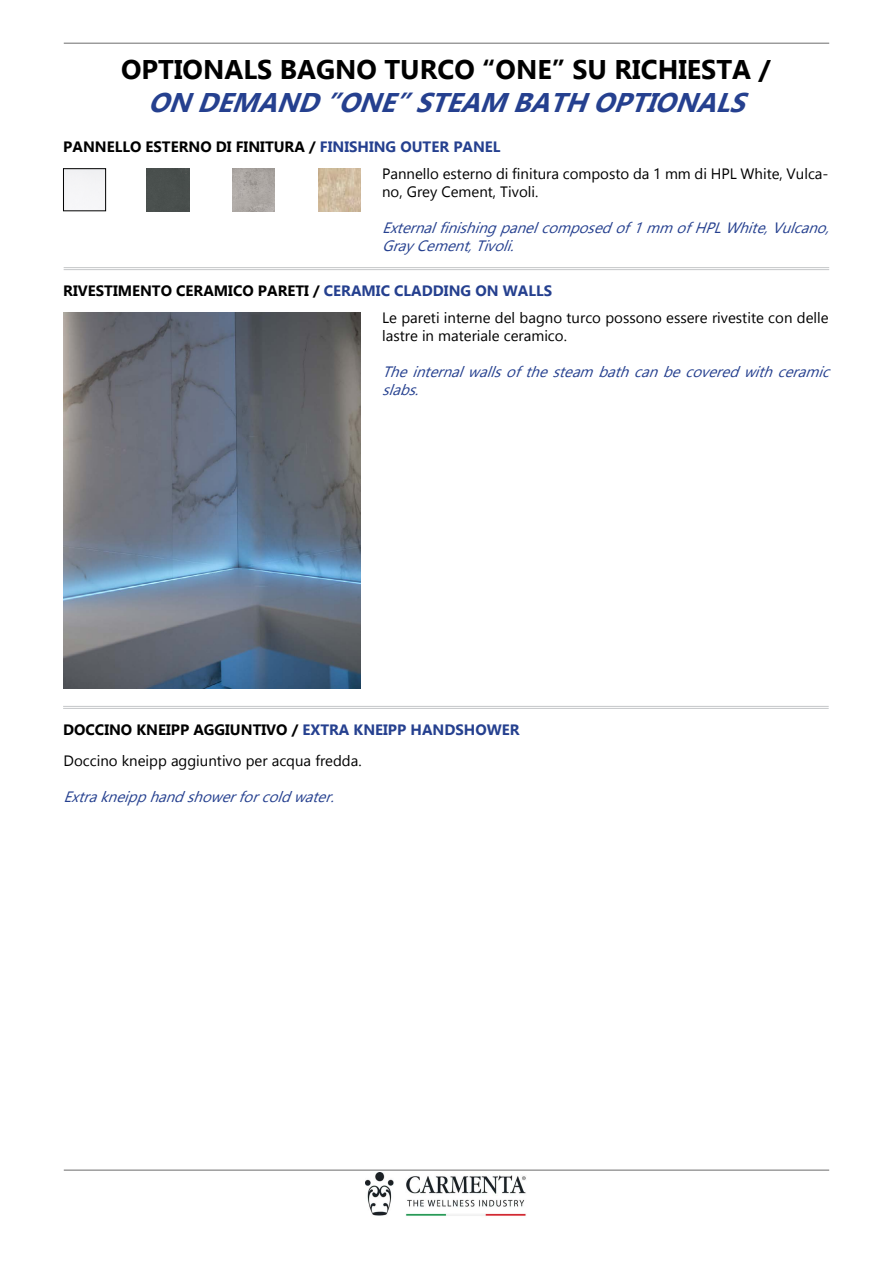
<style>
.page{position:relative;width:893px;height:1263px;background:#fff}
.page>*{position:absolute;margin:0;border:0;box-sizing:border-box;transform-origin:0 0}
.t1{font:700 27px "Gadugi";color:#000}
.t2{font:italic 700 27px "Gadugi";color:#25408f}
.t3{font:15px/27.2px "Gadugi";color:#000}
.t4{font:italic 15px/18px "Gadugi";color:#25408f}
.s1{font-weight:700}
.s2{font-weight:700;color:#25408f}
</style>
<div class="page">
<hr style="left:64px;top:1169px;width:765px;height:2px;background:#9b9b9b">
<hr style="left:64px;top:43px;width:765px;height:1px;background:#9b9b9b">
<img style="left:365px;top:1173px;width:161px;height:43px">
<div style="left:147px;top:168px;width:42px;height:43px;background:#494f4d"></div>
<img style="left:318px;top:168px;width:43px;height:43px">
<div style="left:63px;top:168px;width:43px;height:43px;border:1px solid #000"></div>
<img style="left:232px;top:168px;width:43px;height:43px">
<img style="left:64px;top:312px;width:297px;height:377px">
<hr style="left:64px;top:267px;width:765px;height:1px;background:#c4c6c8">
<hr style="left:64px;top:269px;width:765px;height:1px;background:#c4c6c8">
<hr style="left:63px;top:706px;width:766px;height:1px;background:#c4c6c8">
<hr style="left:63px;top:708px;width:766px;height:1px;background:#c4c6c8">
<h1 class="t1" style="left:121px;top:53px;width:651px">OPTIONALS BAGNO TURCO “ONE” SU RICHIESTA /</h1>
<h1 class="t2" style="left:148px;top:86px;width:609px">ONDEMAND”ONE”STEAM BATHOPTIONALS</h1>
<p class="t3" style="left:382px;top:133px;width:448px;text-indent:-319px"><span class="s1">PANNELLO ESTERNO DI FINITURA /</span> <span class="s2">FINISHING OUTER PANEL<br></span>Pannello esterno di finitura composto da 1 mm di HPL White, Vulca-</p>
<p class="t3" style="left:382px;top:178px;width:158px">no, Grey Cement, Tivoli.</p>
<p class="t4" style="left:382px;top:219px;width:454px">Externalfinishingpanelcomposedof1mm ofHPLWhite,Vulcano,<br>Gray Cement,Tivoli.</p>
<p class="t3" style="left:382px;top:277px;width:448px;text-indent:-319px"><span class="s1">RIVESTIMENTO CERAMICO PARETI /</span> <span class="s2">CERAMIC CLADDING ON WALLS<br></span>Le pareti interne del bagno turco possono essere rivestite con delle</p>
<p class="t3" style="left:382px;top:322px;width:186px">lastre in materiale ceramico.</p>
<p class="t4" style="left:382px;top:363px;width:454px">Theinternalwallsofthesteam bathcanbecoveredwithceramic slabs.</p>
<p class="t3" style="left:63px;top:714px;width:458px;line-height:30.9px"><span class="s1">DOCCINO KNEIPP AGGIUNTIVO /</span> <span class="s2">EXTRA KNEIPP HANDSHOWER<br></span>Doccino kneipp aggiuntivo per acqua fredda.</p>
<p class="t4" style="left:64px;top:787px;width:278px">Extrakneipphandshowerforcoldwater.</p>
</div>
